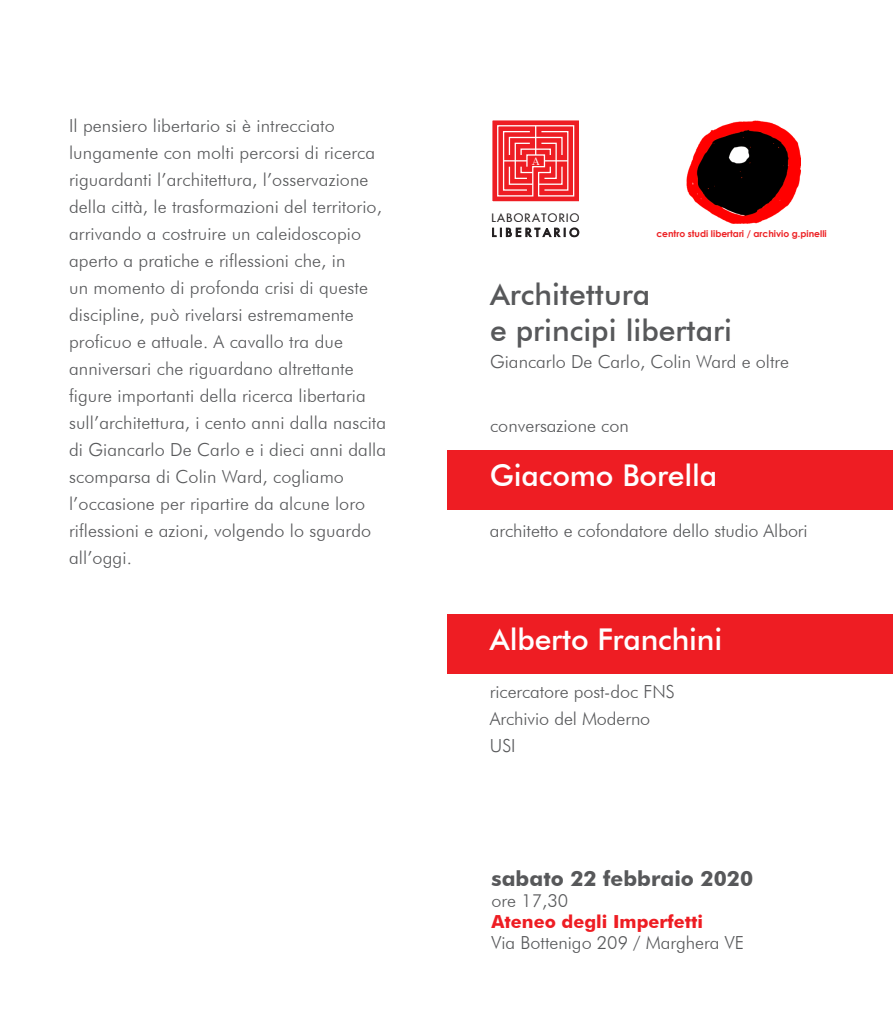
<style>
.page{position:relative;width:893px;height:1021px;background:#fff}
.page>*{position:absolute;margin:0;border:0;box-sizing:border-box;transform-origin:0 0}
.futura_12{font:500 30px "Futura BT";letter-spacing:-.005em;color:#fff}
.futura_12-2{font:500 30px "Futura BT";color:#57585a}
.futura_condensed18{font:700 21px "Futura BT";color:#57585a}
.futura_12-3{font:300 18px/27px "Futura BT";letter-spacing:.005em;color:#57585a}
.futura_12-4{font:700 18px "Futura BT";color:#ee1d23}
.futura_9{font:300 18px "Futura BT";color:#57585a}
.futura_condensed18-2{font:300 18px "Futura BT";color:#57585a}
.t1{font:100 14.25px/14.7px "Futura";letter-spacing:.08em;color:#231f20}
.t2{font:10.35px "Century";color:#fff}
.t3{font:700 9.15px "Century Gothic";color:#ed2225}
</style>
<div class="page">
<div style="left:448px;top:450px;width:445px;height:59px;background:#ee1d23"></div>
<div style="left:492px;top:120px;width:87px;height:82px;background:#ee1d23"></div>
<div style="left:492px;top:120px;width:88px;height:82px;border:1px solid #fff"></div>
<svg style="left:497px;top:125px;width:78px;height:72px"></svg>
<div style="left:520px;top:148px;width:31px;height:8px;border:1px solid #fff"></div>
<svg style="left:492px;top:227px;width:87px;height:10px"></svg>
<img style="left:687px;top:120px;width:113px;height:103px">
<div style="left:448px;top:614px;width:445px;height:59px;background:#ee1d23"></div>
<p class="futura_12-3" style="left:69px;top:112px;width:319px">Il pensiero libertario si è intrecciato lungamente con molti percorsi di ricerca riguardanti l’architettura, l’osservazione della città, le trasformazioni del territorio, arrivando a costruire un caleidoscopio aperto a pratiche e riflessioni che, in<br>un momento di profonda crisi di queste discipline, può rivelarsi estremamente proficuo e attuale. A cavallo tra due anniversari che riguardano altrettante figure importanti della ricerca libertaria sull’architettura, i cento anni dalla nascita di Giancarlo De Carlo e i dieci anni dalla scomparsa di Colin Ward, cogliamo l’occasione per ripartire da alcune loro riflessioni e azioni, volgendo lo sguardo all’oggi.</p>
<p class="t2" style="left:532px;top:152px;width:9px">A</p>
<p class="t1" style="left:491px;top:211px;width:90px">LABORATORIO<br>LIBERTARIO</p>
<p class="t3" style="left:656px;top:227px;width:172px">centro studi libertari / archivio g.pinelli</p>
<p class="futura_12-2" style="left:490px;top:276px;width:162px">Architettura</p>
<p class="futura_12-2" style="left:490px;top:312px;width:243px">e principi libertari</p>
<p class="futura_12-3" style="left:490px;top:348px;width:301px">Giancarlo De Carlo, Colin Ward e oltre</p>
<p class="futura_9" style="left:490px;top:414px;width:140px">conversazione con</p>
<p class="futura_12" style="left:490px;top:456px;width:229px">Giacomo Borella</p>
<p class="futura_12-3" style="left:490px;top:516px;width:319px">architetto e cofondatore dello studio Albori</p>
<p class="futura_12" style="left:490px;top:620px;width:234px">Alberto Franchini</p>
<p class="futura_12-3" style="left:490px;top:677px;width:186px">ricercatore post-doc FNS</p>
<p class="futura_12-3" style="left:490px;top:704px;width:162px">Archivio del Moderno</p>
<p class="futura_12-3" style="left:490px;top:731px;width:27px">USI</p>
<p class="futura_condensed18" style="left:492px;top:865px;width:263px">sabato 22 febbraio 2020</p>
<p class="futura_condensed18-2" style="left:492px;top:889px;width:78px">ore 17,30</p>
<p class="futura_12-4" style="left:492px;top:910px;width:213px">Ateneo degli Imperfetti</p>
<p class="futura_12-3" style="left:492px;top:928px;width:254px">Via Bottenigo 209 / Marghera VE</p>
</div>
